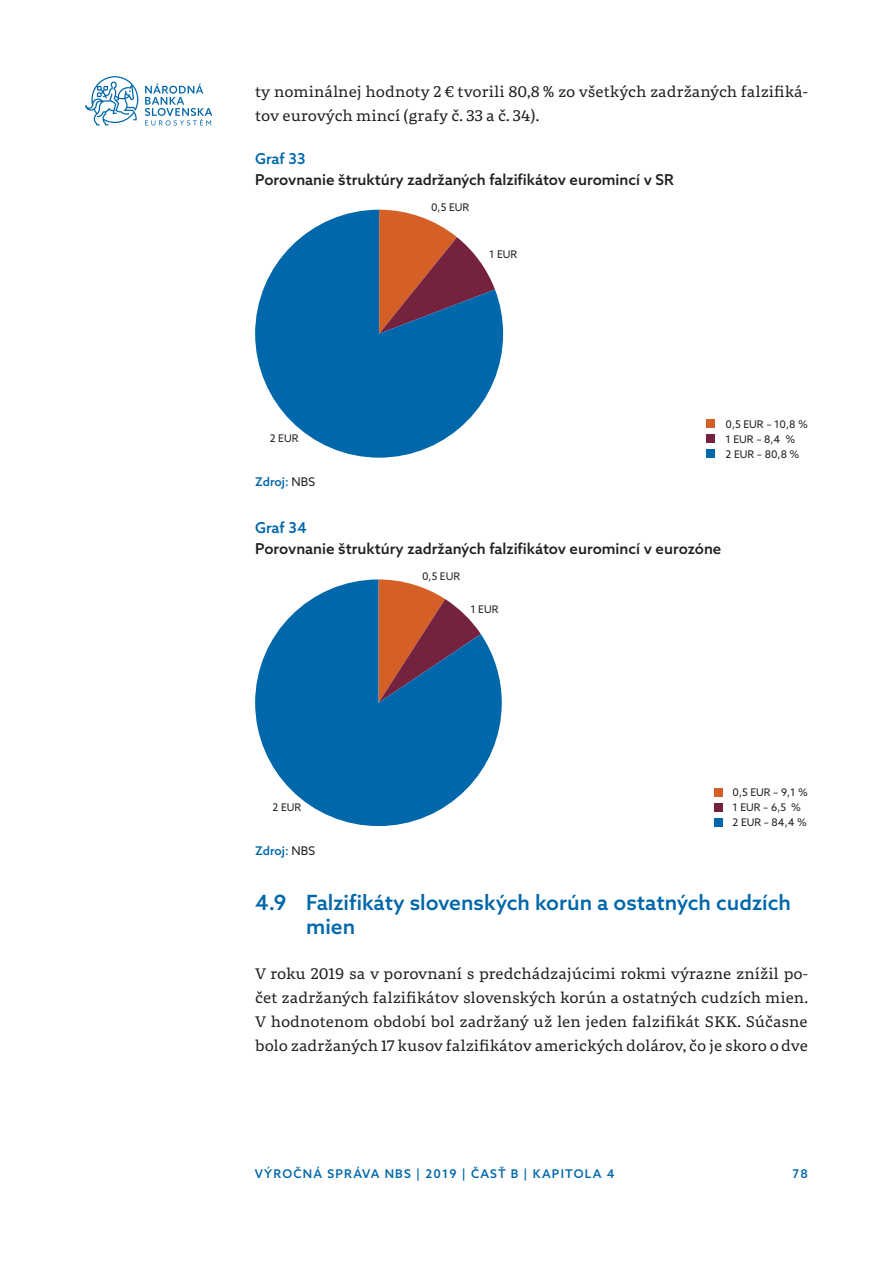
<style>
.page{position:relative;width:893px;height:1263px;background:#fff}
.page>*{position:absolute;margin:0;border:0;box-sizing:border-box;transform-origin:0 0}
.Nadpis_2{font:500 21px/24px "Azo Sans";color:#0067aa}
._01_Body_text{font:15px/24px "Portada Text";color:#231f20}
.graf_nadpis{font:500 15px/21px "Azo Sans";color:#231f20}
.graf_zdroj{font:500 12px "Azo Sans";letter-spacing:.1em;color:#0067aa}
.t1{font:10.5px/15.1px "Azo Sans";color:#231f20}
.s1{color:#0067aa}
.s2{font-weight:400;color:#231f20}
</style>
<div class="page">
<svg style="left:145px;top:83px;width:67px;height:43px"></svg>
<svg style="left:85px;top:76px;width:53px;height:49px"></svg>
<div style="left:707px;top:419px;width:8px;height:9px;background:#d46027"></div>
<div style="left:707px;top:434px;width:8px;height:9px;background:#74223e"></div>
<div style="left:707px;top:449px;width:8px;height:9px;background:#0067aa"></div>
<svg style="left:255px;top:210px;width:248px;height:248px;fill:#0067aa"></svg>
<div style="left:714px;top:788px;width:8px;height:8px;background:#d46027"></div>
<div style="left:714px;top:803px;width:8px;height:8px;background:#74223e"></div>
<div style="left:714px;top:818px;width:8px;height:8px;background:#0067aa"></div>
<svg style="left:255px;top:579px;width:247px;height:247px;fill:#0067aa"></svg>
<p class="_01_Body_text" style="left:255px;top:79px;width:554px">ty nominálnej hodnoty 2 € tvorili 80,8 % zo všetkých zadržaných falzifiká&shy;tov eurových mincí (grafy č. 33 a č. 34).</p>
<p class="graf_nadpis" style="left:255px;top:148px;width:420px"><span class="s1">Graf 33<br></span>Porovnanie štruktúry zadržaných falzifikátov euromincí v SR</p>
<p class="t1" style="left:431px;top:199px;width:40px">0,5 EUR</p>
<p class="t1" style="left:489px;top:247px;width:30px">1 EUR</p>
<p class="t1" style="left:725px;top:416px;width:84px">0,5 EUR – 10,8 %<br>1 EUR – 8,4 %<br>2 EUR – 80,8 %</p>
<p class="t1" style="left:270px;top:431px;width:30px">2 EUR</p>
<p class="graf_zdroj" style="left:255px;top:473px;width:62px">Zdroj: <span class="s2">NBS</span></p>
<p class="graf_nadpis" style="left:255px;top:517px;width:468px"><span class="s1">Graf 34<br></span>Porovnanie štruktúry zadržaných falzifikátov euromincí v eurozóne</p>
<p class="t1" style="left:422px;top:569px;width:40px">0,5 EUR</p>
<p class="t1" style="left:470px;top:601px;width:30px">1 EUR</p>
<p class="t1" style="left:733px;top:785px;width:77px">0,5 EUR – 9,1 %<br>1 EUR – 6,5 %<br>2 EUR – 84,4 %</p>
<p class="t1" style="left:273px;top:799px;width:30px">2 EUR</p>
<p class="graf_zdroj" style="left:255px;top:843px;width:62px">Zdroj: <span class="s2">NBS</span></p>
<p class="Nadpis_2" style="left:306px;top:890px;width:486px;text-indent:-51px">4.9 Falzifikáty slovenských korún a ostatných cudzích mien</p>
<p class="_01_Body_text" style="left:255px;top:961px;width:554px;text-align:justify">V roku 2019 sa v porovnaní s predchádzajúcimi rokmi výrazne znížil po&shy;čet zadržaných falzifikátov slovenských korún a ostatných cudzích mien.<br>V hodnotenom období bol zadržaný už len jeden falzifikát SKK. Súčasne bolo zadržaných 17 kusov falzifikátov amerických dolárov, čo je skoro o dve</p>
<p class="graf_zdroj" style="left:255px;top:1166px;width:361px">VÝROČNÁ SPRÁVA NBS | 2019 | ČASŤ B | KAPITOLA 4</p>
<p class="graf_zdroj" style="left:793px;top:1166px;width:17px">78</p>
</div>
